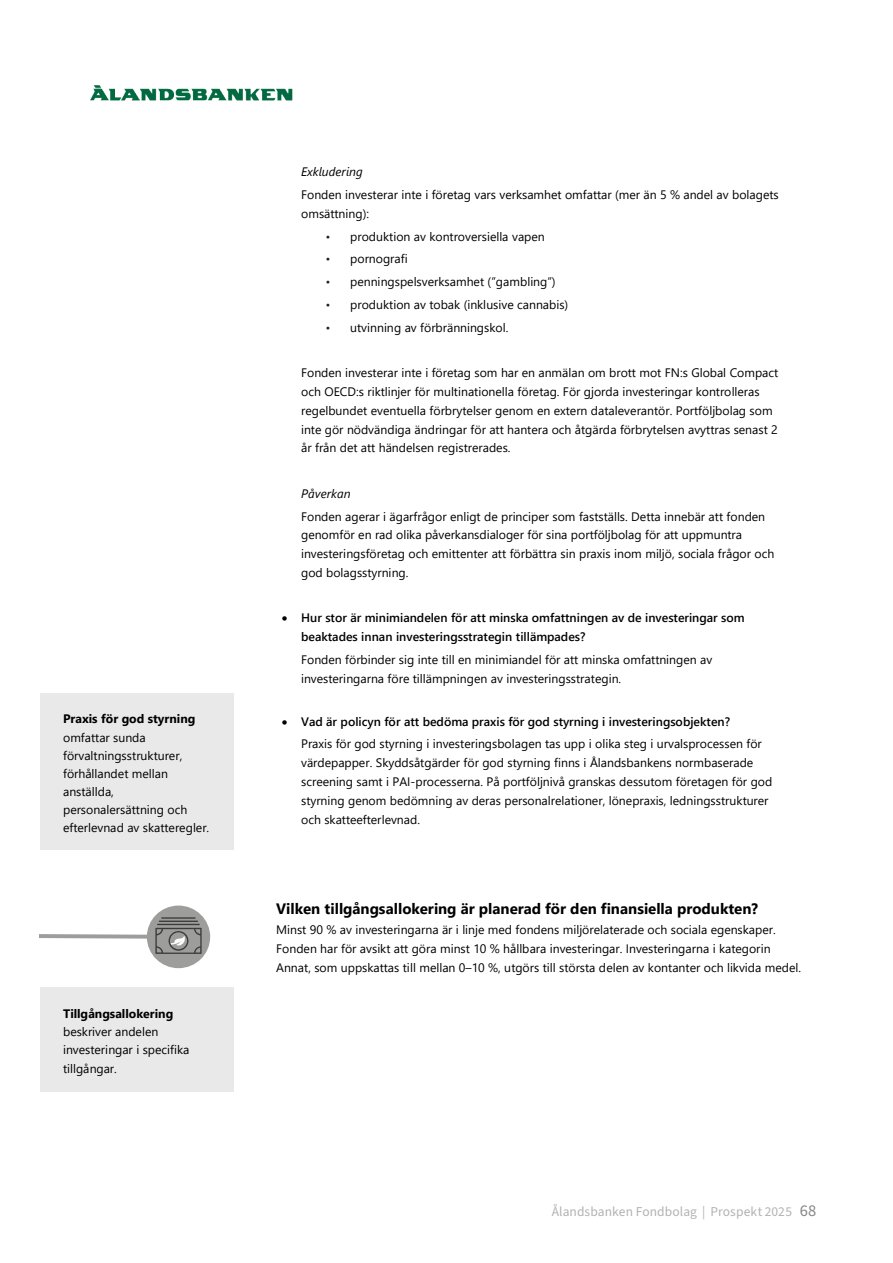
<style>
.page{position:relative;width:893px;height:1263px;background:#fff}
.page>*{position:absolute;margin:0;border:0;box-sizing:border-box;transform-origin:0 0}
.t1{font:700 15px "Segoe UI";color:#000}
.t2{font:13.5px "Source Sans 3";letter-spacing:.005em;color:#b3b2b2}
.t3{font:12.3px/18.8px "Segoe UI";color:#000}
.t4{font:600 12.3px/18.9px "Segoe UI";color:#000}
.t5{font:700 12.3px "Segoe UI";color:#000}
.t6{font:italic 12.3px "Segoe UI";letter-spacing:.005em;color:#000}
.s1{font-family:"Milo OT";font-weight:300;font-size:13.65px;color:#231f20}
.s2{font-weight:600}
.s3{font-size:16.5px;color:#878787}
</style>
<div class="page">
<div style="left:147px;top:905px;width:63px;height:63px;background:#9d9d9c;border-radius:50%"></div>
<svg style="left:40px;top:928px;width:162px;height:26px"></svg>
<hr style="left:157px;top:924px;width:43px;height:1px;background:#3c3c3b">
<hr style="left:159px;top:920px;width:39px;height:2px;background:#3c3c3b">
<hr style="left:161px;top:917px;width:35px;height:2px;background:#3c3c3b">
<p class="t5" style="left:63px;top:707px;width:134px">Praxis för god styrning</p>
<p class="t3" style="left:63px;top:727px;width:148px;line-height:18.1px">omfattar sunda förvaltningsstrukturer, förhållandet mellan anställda, personalersättning och efterlevnad av skatteregler.</p>
<p class="t5" style="left:63px;top:1002px;width:112px">Tillgångsallokering</p>
<p class="t3" style="left:63px;top:1022px;width:128px;line-height:18.1px">beskriver andelen investeringar i specifika tillgångar.</p>
<p class="t6" style="left:301px;top:160px;width:63px">Exkludering</p>
<p class="t3" style="left:301px;top:184px;width:479px">Fonden investerar inte i företag vars verksamhet omfattar (mer än 5 % andel av bolagets omsättning):</p>
<p class="t3" style="left:326px;top:226px;width:221px"><span class="s1">•</span> produktion av kontroversiella vapen</p>
<p class="t3" style="left:326px;top:249px;width:83px"><span class="s1">•</span> pornografi</p>
<p class="t3" style="left:326px;top:271px;width:231px"><span class="s1">•</span> penningspelsverksamhet (”gambling”)</p>
<p class="t3" style="left:326px;top:294px;width:244px"><span class="s1">•</span> produktion av tobak (inklusive cannabis)</p>
<p class="t3" style="left:326px;top:317px;width:184px"><span class="s1">•</span> utvinning av förbränningskol.</p>
<p class="t3" style="left:301px;top:362px;width:479px">Fonden investerar inte i företag som har en anmälan om brott mot FN:s Global Compact och OECD:s riktlinjer för multinationella företag. För gjorda investeringar kontrolleras regelbundet eventuella förbrytelser genom en extern dataleverantör. Portföljbolag som inte gör nödvändiga ändringar för att hantera och åtgärda förbrytelsen avyttras senast 2 år från det att händelsen registrerades.</p>
<p class="t6" style="left:301px;top:482px;width:51px">Påverkan</p>
<p class="t3" style="left:301px;top:506px;width:475px">Fonden agerar i ägarfrågor enligt de principer som fastställs. Detta innebär att fonden genomför en rad olika påverkansdialoger för sina portföljbolag för att uppmuntra investeringsföretag och emittenter att förbättra sin praxis inom miljö, sociala frågor och god bolagsstyrning.</p>
<p class="t4" style="left:301px;top:607px;width:445px;text-indent:-19px">• Hur stor är minimiandelen för att minska omfattningen av de investeringar som beaktades innan investeringsstrategin tillämpades?</p>
<p class="t3" style="left:301px;top:649px;width:413px">Fonden förbinder sig inte till en minimiandel för att minska omfattningen av investeringarna före tillämpningen av investeringsstrategin.</p>
<p class="t3" style="left:301px;top:709px;width:462px;line-height:22.8px;text-indent:-19px">• <span class="s2">Vad är policyn för att bedöma praxis för god styrning i investeringsobjekten?<br></span>Praxis för god styrning i investeringsbolagen tas upp i olika steg i urvalsprocessen för</p>
<p class="t3" style="left:301px;top:752px;width:473px">värdepapper. Skyddsåtgärder för god styrning finns i Ålandsbankens normbaserade screening samt i PAI-processerna. På portföljnivå granskas dessutom företagen för god styrning genom bedömning av deras personalrelationer, lönepraxis, ledningsstrukturer och skatteefterlevnad.</p>
<p class="t1" style="left:276px;top:895px;width:483px">Vilken tillgångsallokering är planerad för den finansiella produkten?</p>
<p class="t3" style="left:276px;top:919px;width:526px">Minst 90 % av investeringarna är i linje med fondens miljörelaterade och sociala egenskaper.<br>Fonden har för avsikt att göra minst 10 % hållbara investeringar. Investeringarna i kategorin<br>Annat, som uppskattas till mellan 0–10 %, utgörs till största delen av kontanter och likvida medel.</p>
<p class="t2" style="left:552px;top:1203px;width:266px">Ålandsbanken Fondbolag | Prospekt 2025 <span class="s3">68</span></p>
</div>
